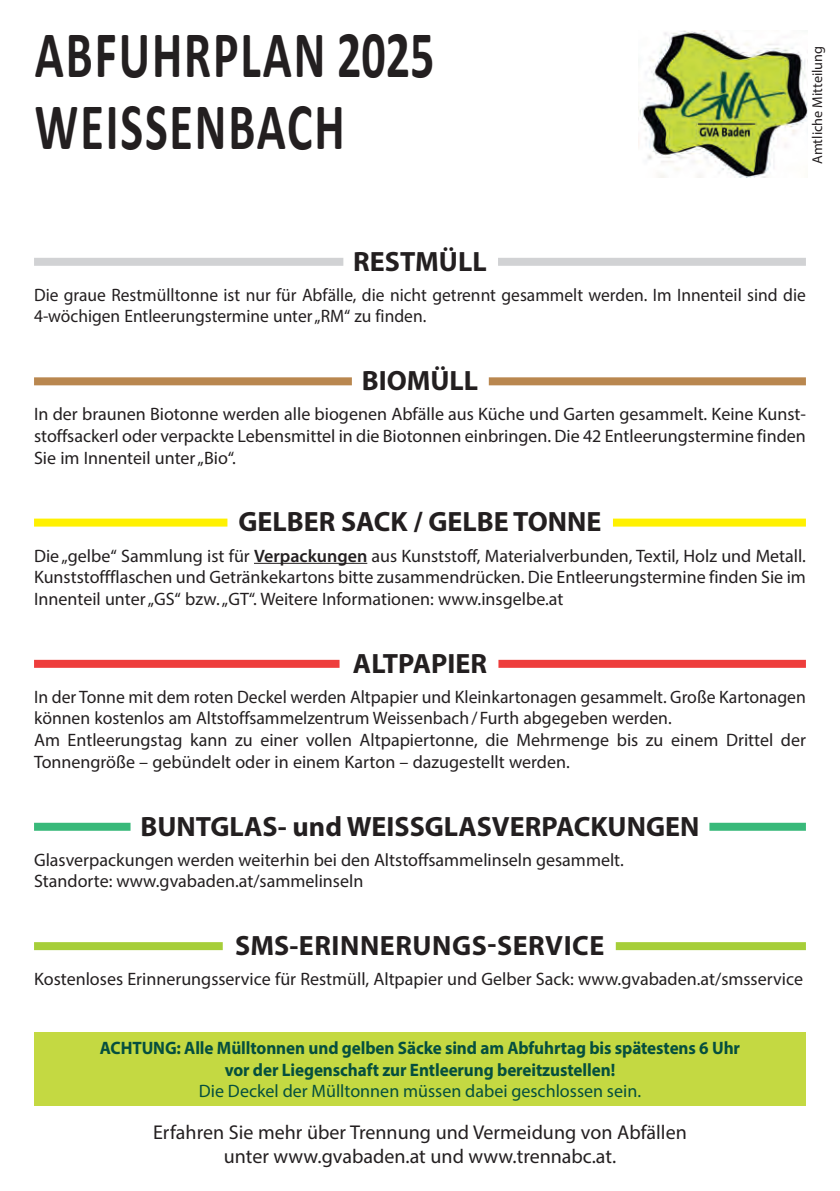
<style>
.page{position:relative;width:840px;height:1191px;background:#fff}
.page>*{position:absolute;margin:0;border:0;box-sizing:border-box;transform-origin:0 0}
.t1{font:700 67.2px/72.4px "Calibri";letter-spacing:.04em;color:#231f20;scale:.71 1}
.t2{font:700 28px "Myriad Pro";color:#231f20}
.t3{font:700 28px "Myriad Pro";letter-spacing:.02em;color:#231f20}
.t4{font:20px/24.2px "Myriad Pro";color:#231f20;text-align:center}
.t5{font:18px/21.6px "Myriad Pro";color:#231f20}
.t6{font:700 18px/21.6px "Myriad Pro";letter-spacing:-.005em;color:#054f3e;text-align:center;scale:.95 1}
.t7{font:18px "Myriad Pro";color:#054f3e}
.t8{font:14.2px "Myriad Pro";color:#231f20}
.s1{font-weight:600}
</style>
<div class="page">
<img style="left:638px;top:30px;width:169px;height:147px">
<hr style="left:254px;top:563px;width:113px;height:1px;background:#231f20">
<div style="left:34px;top:258px;width:309px;height:8px;background:#d1d2d4"></div>
<div style="left:497px;top:258px;width:308px;height:8px;background:#d1d2d4"></div>
<div style="left:34px;top:377px;width:317px;height:8px;background:#b9874f"></div>
<div style="left:488px;top:377px;width:317px;height:8px;background:#b9874f"></div>
<div style="left:34px;top:518px;width:193px;height:8px;background:#fff101"></div>
<div style="left:612px;top:518px;width:193px;height:8px;background:#fff101"></div>
<div style="left:34px;top:660px;width:305px;height:8px;background:#ee3d3c"></div>
<div style="left:498px;top:660px;width:307px;height:8px;background:#ee3d3c"></div>
<div style="left:34px;top:822px;width:96px;height:8px;background:#39b97a"></div>
<div style="left:709px;top:822px;width:96px;height:8px;background:#39b97a"></div>
<div style="left:34px;top:942px;width:189px;height:8px;background:#a6ce39"></div>
<div style="left:615px;top:942px;width:190px;height:8px;background:#a6ce39"></div>
<div style="left:34px;top:1032px;width:771px;height:74px;background:#c4d942"></div>
<h1 class="t1" style="left:35px;top:16px;width:564px">ABFUHRPLAN 2025<br>WEISSENBACH</h1>
<p class="t8" style="left:808px;top:164px;width:120px;rotate:-90deg">Amtliche Mitteilung</p>
<h2 class="t2" style="left:353px;top:243px;width:135px">RESTMÜLL</h2>
<p class="t5" style="left:34px;top:284px;width:772px">Die graue Restmülltonne ist nur für Abfälle, die nicht getrennt gesammelt werden. Im Innenteil sind die<br>4-wöchigen Entleerungstermine unter „RM“ zu finden.</p>
<h2 class="t2" style="left:361px;top:362px;width:118px">BIOMÜLL</h2>
<p class="t5" style="left:34px;top:403px;width:773px;text-align:justify">In der braunen Biotonne werden alle biogenen Abfälle aus Küche und Garten gesammelt. Keine Kunst&shy;stoffsackerl oder verpackte Lebensmittel in die Biotonnen einbringen. Die 42 Entleerungstermine finden Sie im Innenteil unter „Bio“.</p>
<h2 class="t2" style="left:238px;top:503px;width:364px">GELBER SACK / GELBE TONNE</h2>
<p class="t5" style="left:34px;top:544px;width:773px;text-align:justify">Die „gelbe“ Sammlung ist für <span class="s1">Verpackungen</span> aus Kunststoff, Materialverbunden, Textil, Holz und Metall.<br>Kunststoffflaschen und Getränkekartons bitte zusammendrücken. Die Entleerungs termine finden Sie im Innenteil unter „GS“ bzw. „GT“. Weitere Informationen: www.insgelbe.at</p>
<h2 class="t2" style="left:353px;top:645px;width:135px">ALTPAPIER</h2>
<p class="t5" style="left:34px;top:685px;width:773px">In der Tonne mit dem roten Deckel werden Altpapier und Kleinkartonagen gesammelt. Große Kartonagen können kostenlos am Altstoffsammelzentrum Weissenbach / Furth abgegeben werden.<br>Am Entleerungstag kann zu einer vollen Altpapiertonne, die Mehrmenge bis zu einem Drittel der Tonnen größe – gebündelt oder in einem Karton – dazugestellt werden.</p>
<h2 class="t2" style="left:140px;top:808px;width:560px">BUNTGLAS- und WEISSGLASVERPACKUNGEN</h2>
<p class="t5" style="left:34px;top:848px;width:591px">Glasverpackungen werden weiterhin bei den Altstoffsammelinseln gesammelt.<br>Standorte: www.gvabaden.at/sammelinseln</p>
<h2 class="t3" style="left:235px;top:927px;width:370px">SMS-ERINNERUNGS-SERVICE</h2>
<p class="t5" style="left:34px;top:968px;width:770px">Kostenloses Erinnerungsservice für Restmüll, Altpapier und Gelber Sack: www.gvabaden.at/smsservice</p>
<p class="t6" style="left:100px;top:1036px;width:675px">ACHTUNG: Alle Mülltonnen und gelben Säcke sind am Abfuhrtag bis spätestens 6 Uhr vor der Liegenschaft zur Entleerung bereitzustellen!</p>
<p class="t7" style="left:199px;top:1080px;width:443px">Die Deckel der Mülltonnen müssen dabei geschlossen sein.</p>
<p class="t4" style="left:153px;top:1119px;width:535px">Erfahren Sie mehr über Trennung und Vermeidung von Abfällen unter www.gvabaden.at und www.trennabc.at.</p>
</div>
